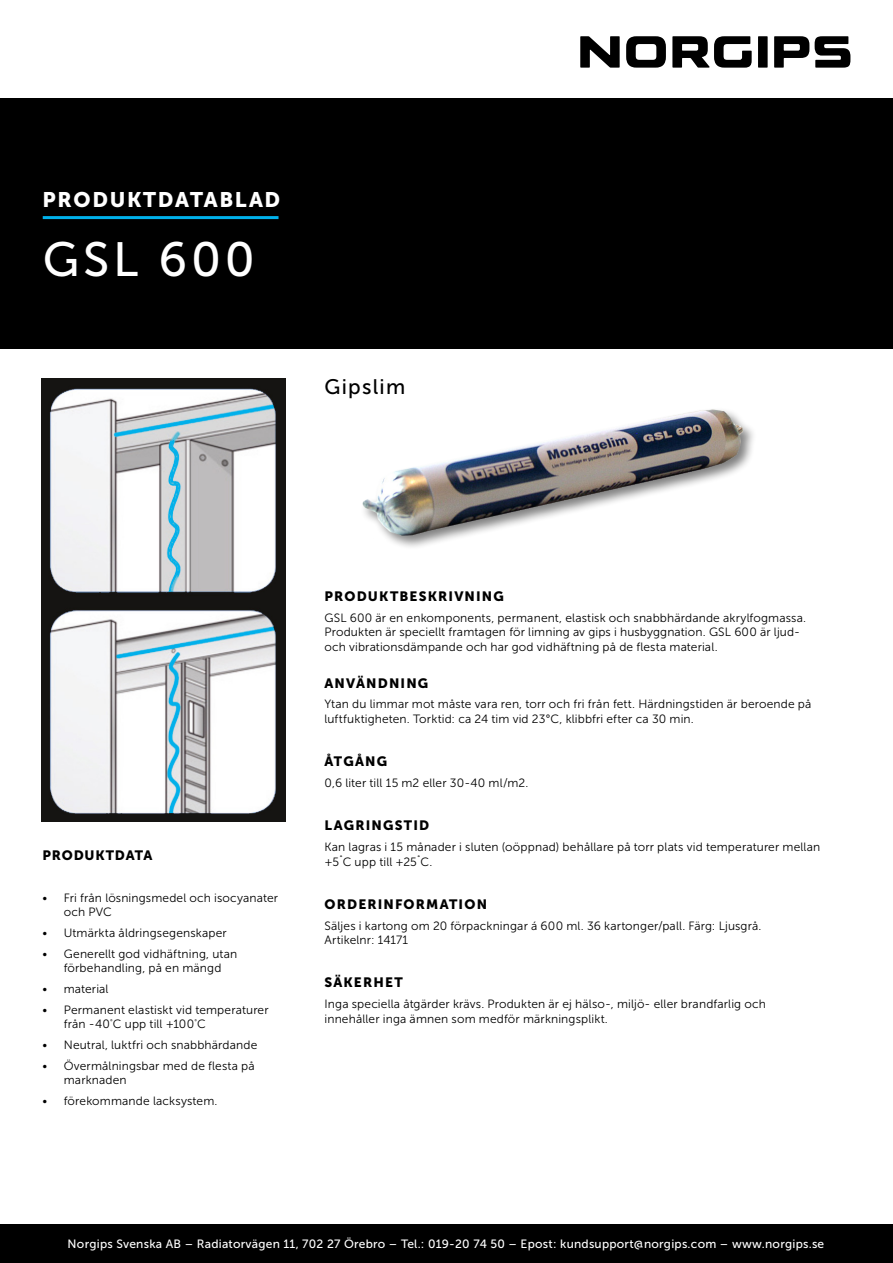
<style>
.page{position:relative;width:893px;height:1263px;background:#fff}
.page>*{position:absolute;margin:0;border:0;box-sizing:border-box;transform-origin:0 0}
.t1{font:48px "Museo Sans 500";letter-spacing:.08em;color:#fff}
.t2{font:21px "Museo Sans 900";letter-spacing:.08em;color:#fff}
.t3{font:21px "Museo Sans 500";letter-spacing:.06em;color:#000}
.t4{font:13.5px "Museo Sans 900";letter-spacing:.085em;color:#000}
.t5{font:13.5px "Museo Sans 900";letter-spacing:.06em;color:#000}
.t6{font:12px/14.4px "Museo Sans 300";letter-spacing:.01em;color:#000}
.t7{font:12px "Museo Sans 500";letter-spacing:.02em;color:#fff}
.s1{font-family:"Arial Narrow"}
</style>
<div class="page">
<div style="left:0;top:99px;width:893px;height:250px;background:#000"></div>
<div style="left:0;top:1225px;width:893px;height:38px;background:#000"></div>
<svg style="left:580px;top:36px;width:40px;height:32px"></svg>
<div style="left:758px;top:36px;width:10px;height:32px;background:#000"></div>
<svg style="left:626px;top:36px;width:40px;height:32px"></svg>
<svg style="left:774px;top:36px;width:35px;height:32px"></svg>
<svg style="left:815px;top:36px;width:35px;height:32px"></svg>
<svg style="left:672px;top:36px;width:80px;height:32px"></svg>
<hr style="left:43px;top:216px;width:236px;height:3px;background:#00b1eb">
<img style="left:42px;top:378px;width:243px;height:443px">
<img style="left:362px;top:409px;width:389px;height:138px">
<h2 class="t2" style="left:43px;top:188px;width:239px">PRODUKTDATABLAD</h2>
<h1 class="t1" style="left:43px;top:233px;width:214px">GSL 600</h1>
<h2 class="t3" style="left:324px;top:375px;width:82px">Gipslim</h2>
<p class="t5" style="left:43px;top:848px;width:111px">PRODUKTDATA</p>
<p class="t6" style="left:64px;top:890px;width:216px;text-indent:-21px">• Fri från lösningsmedel och isocyanater och PVC</p>
<p class="t6" style="left:43px;top:926px;width:186px">• Utmärkta åldringsegenskaper</p>
<p class="t6" style="left:43px;top:946px;width:196px;text-align:center">• Generellt god vidhäftning, utan förbehandling, på en mängd</p>
<p class="t6" style="left:43px;top:981px;width:68px">• material</p>
<p class="t6" style="left:64px;top:1002px;width:206px;text-indent:-21px">• Permanent elastiskt vid temperaturer från -40<span class="s1">˚</span>C upp till +100<span class="s1">˚</span>C</p>
<p class="t6" style="left:43px;top:1037px;width:216px">• Neutral, luktfri och snabbhärdande</p>
<p class="t6" style="left:64px;top:1058px;width:192px;text-indent:-21px">• Övermålningsbar med de flesta på marknaden</p>
<p class="t6" style="left:43px;top:1093px;width:176px">• förekommande lacksystem.</p>
<p class="t4" style="left:324px;top:589px;width:181px">PRODUKTBESKRIVNING</p>
<p class="t6" style="left:324px;top:611px;width:483px">GSL 600 är en enkomponents, permanent, elastisk och snabbhärdande akrylfogmassa.<br>Produkten är speciellt framtagen för limning av gips i husbyggnation. GSL 600 är ljud&shy;och vibrationsdämpande och har god vidhäftning på de flesta material.</p>
<p class="t4" style="left:324px;top:675px;width:105px">ANVÄNDNING</p>
<p class="t6" style="left:324px;top:697px;width:488px">Ytan du limmar mot måste vara ren, torr och fri från fett. Härdningstiden är beroende på luftfuktigheten. Torktid: ca 24 tim vid 23°C, klibbfri efter ca 30 min.</p>
<p class="t4" style="left:324px;top:754px;width:64px">ÅTGÅNG</p>
<p class="t6" style="left:324px;top:776px;width:205px">0,6 liter till 15 m2 eller 30-40 ml/m2.</p>
<p class="t4" style="left:324px;top:818px;width:106px">LAGRINGSTID</p>
<p class="t6" style="left:324px;top:840px;width:497px">Kan lagras i 15 månader i sluten (oöppnad) behållare på torr plats vid temperaturer mellan +5˚C upp till +25˚C.</p>
<p class="t4" style="left:324px;top:896px;width:164px">ORDERINFORMATION</p>
<p class="t6" style="left:324px;top:918px;width:439px">Säljes i kartong om 20 förpackningar á 600 ml. 36 kartonger/pall. Färg: Ljusgrå.<br>Artikelnr: 14171</p>
<p class="t4" style="left:324px;top:975px;width:80px">SÄKERHET</p>
<p class="t6" style="left:324px;top:997px;width:443px">Inga speciella åtgärder krävs. Produkten är ej hälso-, miljö- eller brandfarlig och innehåller inga ämnen som medför märkningsplikt.</p>
<p class="t7" style="left:68px;top:1237px;width:758px">Norgips Svenska AB – Radiatorvägen 11, 702 27 Örebro – Tel.: 019-20 74 50 – Epost: kundsupport@norgips.com – www.norgips.se</p>
</div>
